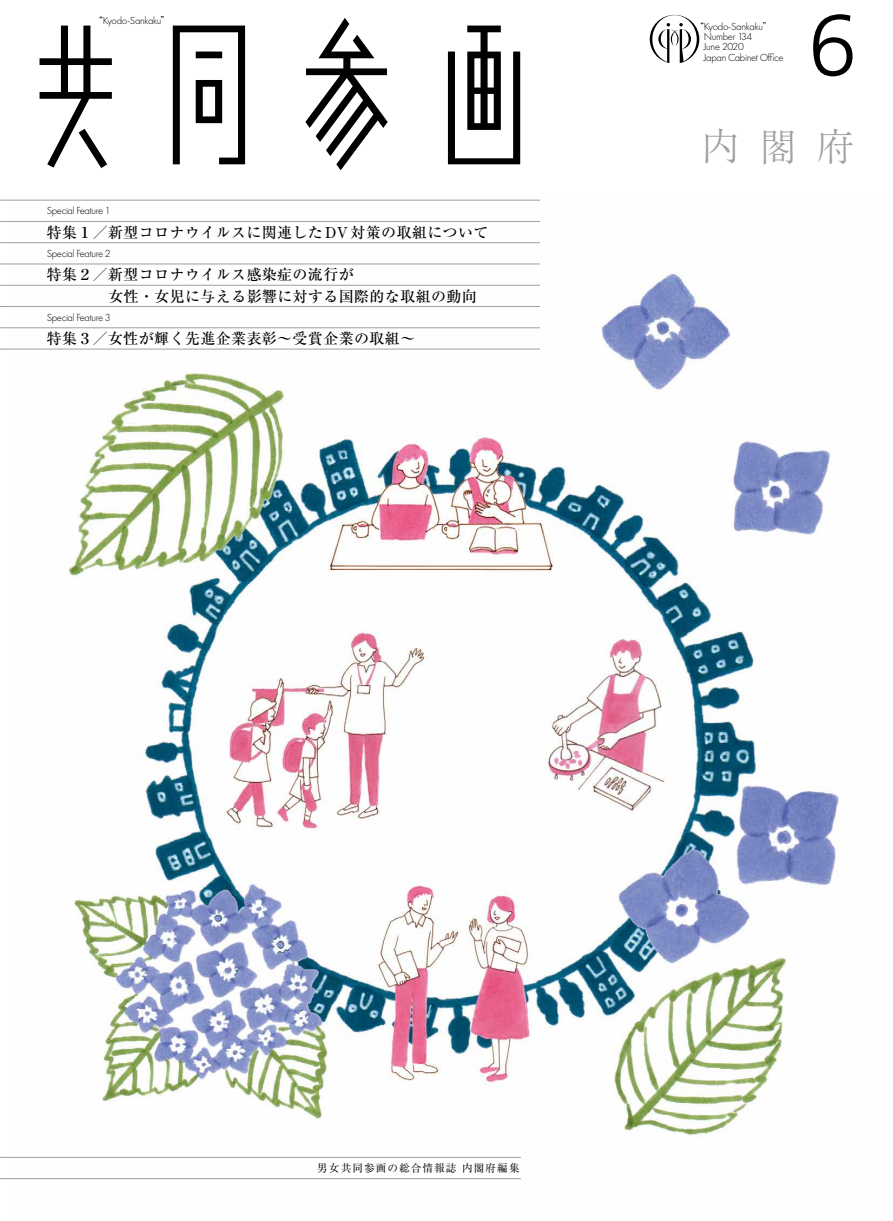
<style>
.page{position:relative;width:893px;height:1221px;background:#fff}
.page>*{position:absolute;margin:0;border:0;box-sizing:border-box;transform-origin:0 0}
.t1{font:300 87.15px "Frutiger";color:#000}
.t2{font:300 38.25px "Ryumin Pr 6 N";color:#9fa0a0}
.t3{font:500 15px/21.3px "Ryumin Pr 6 N";letter-spacing:.025em;color:#000}
.t4{font:300 10.65px/10.4px "Futura PT";letter-spacing:-.035em;color:#000}
.t5{font:10.65px "Ryumin Pr 6 N";letter-spacing:.1em;color:#000}
.t6{font:300 10.5px "Futura PT";letter-spacing:-.035em;color:#000}
.s1{font-family:"Ryumin Pr 6 N";font-weight:400;font-size:10.65px}
.s2{font-family:"Ryumin Pr 6 N";font-weight:400}
</style>
<div class="page">
<img style="left:9px;top:243px;width:830px;height:937px">
<hr style="left:0;top:1156px;width:521px;height:1px;background:#9fa0a0">
<hr style="left:0;top:1178px;width:521px;height:1px;background:#9fa0a0">
<svg style="left:650px;top:15px;width:49px;height:48px"></svg>
<hr style="left:0;top:200px;width:540px;height:1px;background:#9fa0a0">
<hr style="left:0;top:221px;width:540px;height:1px;background:#9fa0a0">
<hr style="left:0;top:242px;width:540px;height:1px;background:#9fa0a0">
<hr style="left:0;top:264px;width:540px;height:1px;background:#9fa0a0">
<hr style="left:0;top:285px;width:540px;height:1px;background:#9fa0a0">
<hr style="left:0;top:306px;width:540px;height:1px;background:#9fa0a0">
<hr style="left:0;top:327px;width:540px;height:1px;background:#9fa0a0">
<hr style="left:0;top:349px;width:540px;height:1px;background:#9fa0a0">
<svg style="left:40px;top:18px;width:480px;height:152px"></svg>
<p class="t6" style="left:99px;top:15px;width:67px"><span class="s1">“</span>Kyodo-Sankaku<span class="s1">”</span></p>
<p class="t4" style="left:47px;top:206px;width:66px">Special Feature 1</p>
<p class="t3" style="left:47px;top:221px;width:443px">特集１／新型コロナウイルスに関連したDV対策の取組について</p>
<p class="t4" style="left:47px;top:248px;width:66px">Special Feature 2</p>
<p class="t3" style="left:108px;top:263px;width:370px;text-indent:-62px">特集２／新型コロナウイルス感染症の流行が<br>女性・女児に与える影響に対する国際的な取組の動向</p>
<p class="t4" style="left:47px;top:312px;width:66px">Special Feature 3</p>
<p class="t3" style="left:47px;top:327px;width:370px">特集３／女性が輝く先進企業表彰～受賞企業の取組～</p>
<p class="t4" style="left:704px;top:21px;width:81px;text-indent:-3px"><span class="s2">“</span>Kyodo-Sankaku<span class="s2">”<br></span>Number 134<br>June 2020<br>Japan Cabinet Office</p>
<h1 class="t1" style="left:808px;top:-4px;width:50px">6</h1>
<h2 class="t2" style="left:702px;top:117px;width:155px">内閣府</h2>
<p class="t5" style="left:317px;top:1159px;width:204px">男女共同参画の総合情報誌 内閣府編集</p>
</div>
